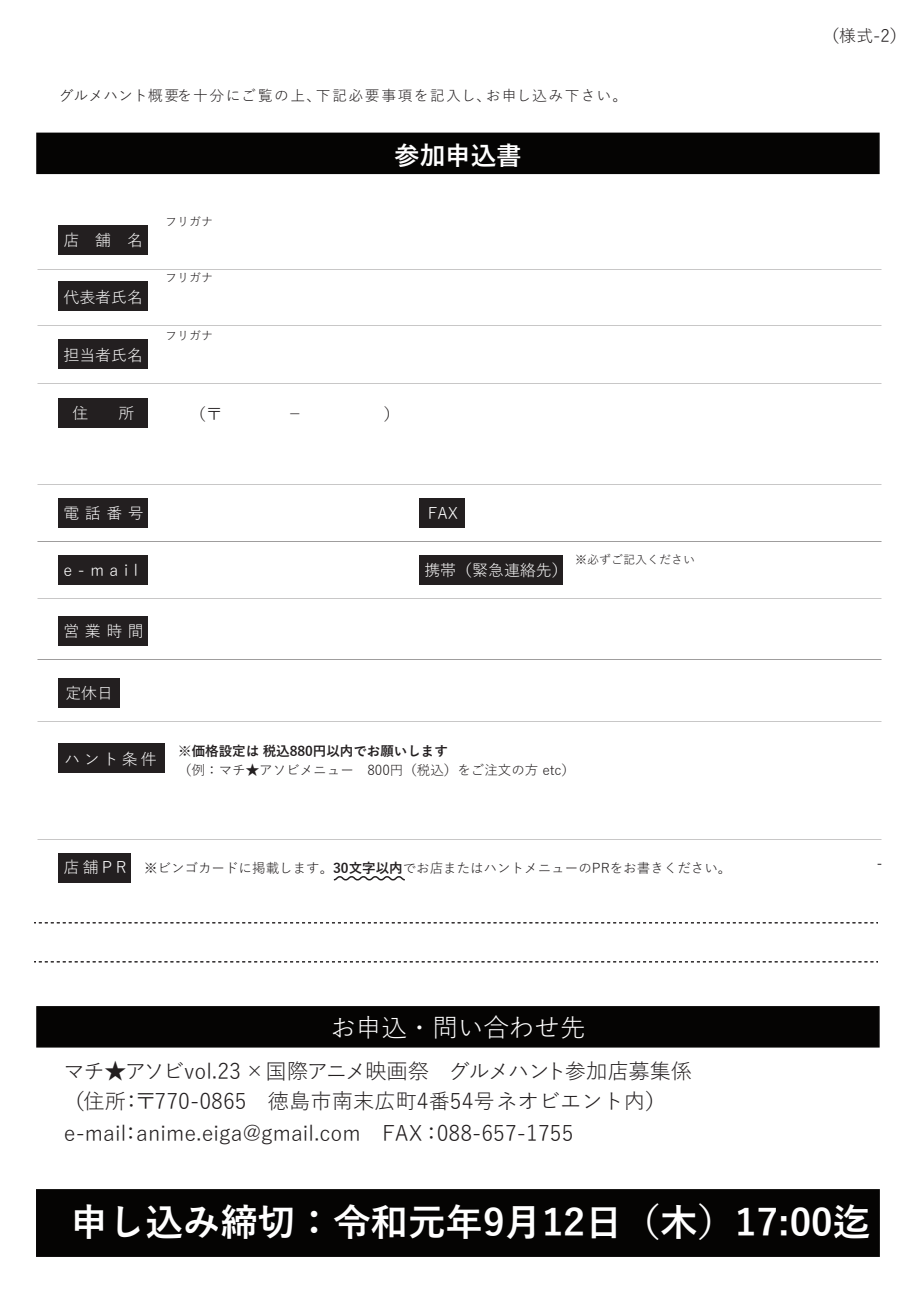
<style>
.page{position:relative;width:919px;height:1289px;background:#fff}
.page>*{position:absolute;margin:0;border:0;box-sizing:border-box;transform-origin:0 0}
.t1{font:700 37.5px "Yu Gothic";color:#fff}
.t2{font:25.5px "Yu Gothic";color:#fff}
.t3{font:700 25.5px "Yu Gothic";color:#fff}
.t4{font:21.3px/30.9px "Yu Gothic";color:#231f20}
.t5{font:16.95px "Yu Gothic";color:#231f20}
.t6{font:15.9px "Yu Gothic";letter-spacing:.2em;color:#fff}
.t7{font:14.85px "Yu Gothic";letter-spacing:.085em;color:#231f20}
.t8{font:13.5px "Yu Gothic";color:#231f20}
.t9{font:700 13.5px "Yu Gothic";color:#231f20}
.t10{font:12px "Yu Gothic";color:#231f20}
.s1{font-weight:700}
</style>
<div class="page">
<div style="left:59px;top:398px;width:89px;height:29px;background:#231f20"></div>
<div style="left:59px;top:226px;width:89px;height:29px;background:#231f20"></div>
<div style="left:36px;top:133px;width:843px;height:41px;background:#050403"></div>
<div style="left:36px;top:1006px;width:843px;height:41px;background:#050403;border:2px solid #050403"></div>
<div style="left:36px;top:1188px;width:843px;height:68px;background:#050403;border:2px solid #050403"></div>
<div style="left:59px;top:282px;width:89px;height:29px;background:#231f20"></div>
<div style="left:59px;top:339px;width:89px;height:30px;background:#231f20"></div>
<div style="left:59px;top:498px;width:89px;height:29px;background:#231f20"></div>
<div style="left:419px;top:498px;width:46px;height:29px;background:#231f20"></div>
<div style="left:59px;top:616px;width:89px;height:29px;background:#231f20"></div>
<div style="left:59px;top:743px;width:106px;height:29px;background:#231f20"></div>
<div style="left:59px;top:853px;width:72px;height:29px;background:#231f20"></div>
<svg style="left:34px;top:922px;width:843px;height:1px"></svg>
<svg style="left:34px;top:961px;width:843px;height:1px"></svg>
<svg style="left:333px;top:876px;width:72px;height:5px"></svg>
<div style="left:59px;top:555px;width:89px;height:29px;background:#231f20"></div>
<div style="left:419px;top:555px;width:144px;height:29px;background:#231f20"></div>
<div style="left:59px;top:678px;width:61px;height:29px;background:#231f20"></div>
<p class="t7" style="left:59px;top:82px;width:570px">グルメハント概要を十分にご覧の上、下記必要事項を記入し、お申し込み下さい。</p>
<p class="t6" style="left:63px;top:226px;width:81px">店舗名</p>
<p class="t6" style="left:63px;top:282px;width:81px">代表者氏名</p>
<p class="t10" style="left:165px;top:211px;width:49px">フリガナ</p>
<p class="t10" style="left:165px;top:267px;width:49px">フリガナ</p>
<p class="t6" style="left:63px;top:340px;width:97px">担当者氏名　</p>
<p class="t10" style="left:165px;top:325px;width:49px">フリガナ</p>
<p class="t6" style="left:72px;top:399px;width:17px">住</p>
<p class="t6" style="left:119px;top:399px;width:17px">所</p>
<p class="t3" style="left:394px;top:141px;width:129px">参加申込書</p>
<p class="t6" style="left:63px;top:498px;width:82px">電話番号</p>
<p class="t6" style="left:428px;top:498px;width:32px">FAX</p>
<p class="t6" style="left:63px;top:555px;width:76px">e-mail</p>
<p class="t6" style="left:424px;top:555px;width:145px">携帯（緊急連絡先）</p>
<p class="t6" style="left:63px;top:616px;width:82px">営業時間</p>
<p class="t10" style="left:575px;top:549px;width:121px">※必ずご記入ください</p>
<p class="t6" style="left:65px;top:678px;width:49px">定休日</p>
<p class="t6" style="left:65px;top:744px;width:94px">ハント条件</p>
<p class="t9" style="left:178px;top:743px;width:271px">※価格設定は税込880円以内でお願いします</p>
<p class="t8" style="left:178px;top:757px;width:398px">（例：マチ★アソビメニュー　800円（税込）をご注文の方 etc）</p>
<p class="t6" style="left:63px;top:852px;width:65px">店舗PR</p>
<p class="t8" style="left:144px;top:855px;width:588px">※ビンゴカードに掲載します。<span class="s1">30文字以内</span>でお店またはハントメニューのPRをお書きください。</p>
<p class="t2" style="left:330px;top:1003px;width:256px">お申込・問い合わせ先</p>
<p class="t4" style="left:63px;top:1053px;width:630px">マチ★アソビvol.23×国際アニメ映画祭　グルメハント参加店募集係（住所：〒770-0865　徳島市南末広町4番54号ネオビエント内）e-mail：anime.eiga@gmail.com　FAX：088-657-1755</p>
<p class="t5" style="left:822px;top:20px;width:86px">（様式-2）</p>
<h1 class="t1" style="left:70px;top:1201px;width:801px">申し込み締切：令和元年9月12日（木）17:00迄</h1>
</div>
